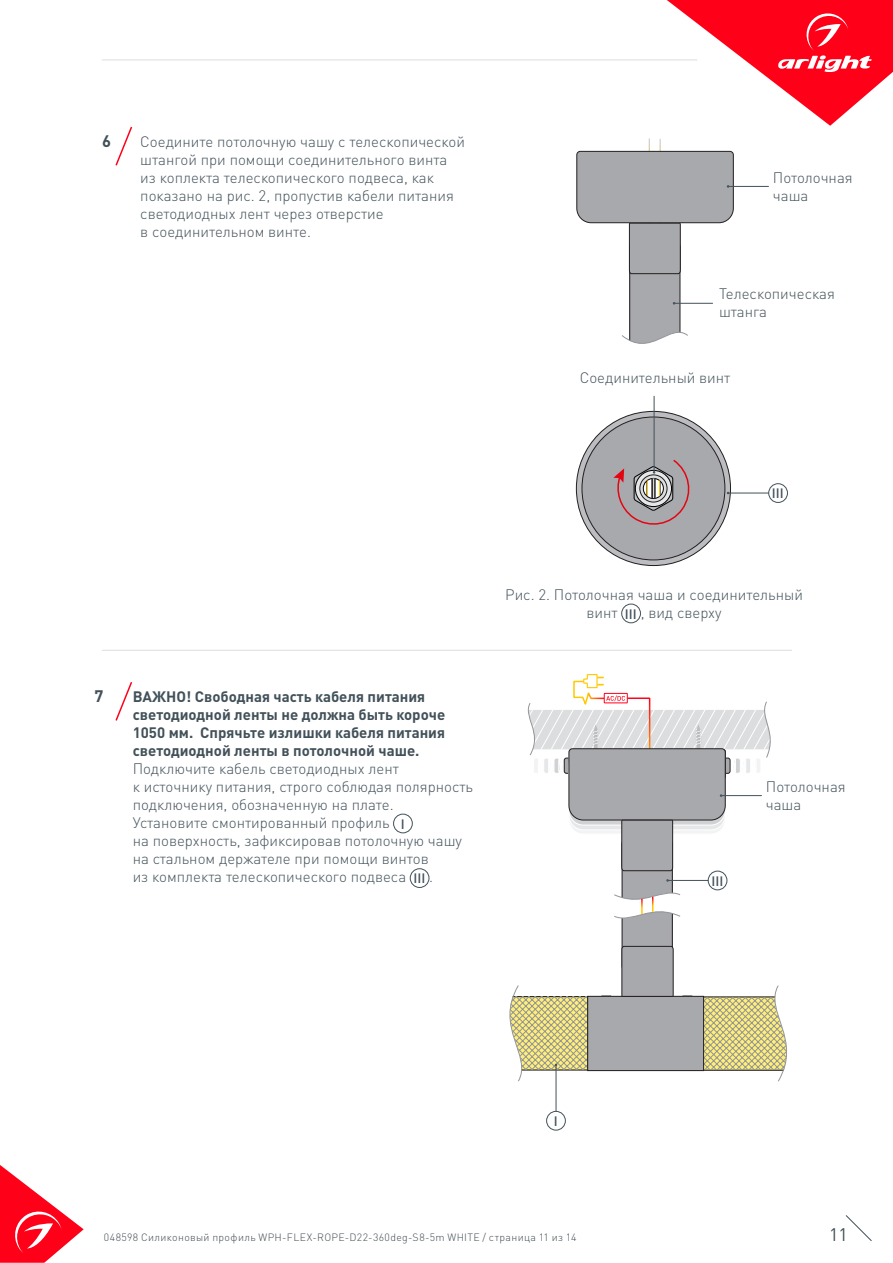
<style>
.page{position:relative;width:893px;height:1263px;background:#fff}
.page>*{position:absolute;margin:0;border:0;box-sizing:border-box;transform-origin:0 0}
.t1{font:18px "DIN Pro";color:#425159}
.t2{font:700 16.5px "DIN Pro";color:#425159}
.t3{font:300 15px/18px "DIN Pro";color:#425159}
.t4{font:500 13.5px "DIN Pro";color:#425159}
.t5{font:300 10.5px "DIN Pro";letter-spacing:.035em;color:#404c52}
.s1{font-weight:700}
</style>
<div class="page">
<svg style="left:0;top:1165px;width:84px;height:98px"></svg>
<svg style="left:845px;top:1215px;width:27px;height:26px"></svg>
<svg style="left:667px;top:0;width:226px;height:126px"></svg>
<hr style="left:102px;top:60px;width:595px;height:1px;background:#dcdddf">
<div style="left:393px;top:814px;width:19px;height:19px;border:1px solid #425159;border-radius:50%"></div>
<div style="left:410px;top:868px;width:19px;height:20px;border:1px solid #425159;border-radius:50%"></div>
<svg style="left:115px;top:126px;width:18px;height:40px"></svg>
<svg style="left:115px;top:682px;width:18px;height:39px"></svg>
<div style="left:630px;top:247px;width:50px;height:98px;background:#a8a9ad"></div>
<div style="left:629px;top:247px;width:51px;height:98px;border:1px solid #231f20"></div>
<svg style="left:621px;top:322px;width:67px;height:23px"></svg>
<div style="left:768px;top:483px;width:20px;height:20px;border:1px solid #425159;border-radius:50%"></div>
<svg style="left:576px;top:411px;width:154px;height:154px;background:#a2a2a4"></svg>
<div style="left:582px;top:417px;width:143px;height:143px;background:#a8a9ad;border-radius:50%"></div>
<div style="left:621px;top:604px;width:20px;height:19px;border:1px solid #425159;border-radius:50%"></div>
<hr style="left:654px;top:396px;width:1px;height:76px;background:#425159">
<svg style="left:613px;top:458px;width:77px;height:67px"></svg>
<hr style="left:729px;top:186px;width:40px;height:1px;background:#425159">
<svg style="left:576px;top:151px;width:158px;height:123px"></svg>
<hr style="left:729px;top:493px;width:40px;height:1px;background:#425159">
<hr style="left:675px;top:303px;width:38px;height:1px;background:#425159">
<hr style="left:102px;top:650px;width:690px;height:1px;background:#dcdddf">
<div style="left:622px;top:844px;width:50px;height:56px;background:#a8a9ad"></div>
<div style="left:622px;top:911px;width:50px;height:56px;background:#a8a9ad"></div>
<div style="left:622px;top:844px;width:51px;height:56px;border:1px solid #231f20"></div>
<div style="left:622px;top:911px;width:51px;height:56px;border:1px solid #231f20"></div>
<svg style="left:682px;top:985px;width:105px;height:97px"></svg>
<div style="left:588px;top:996px;width:116px;height:74px;background:#a8a9ad"></div>
<div style="left:587px;top:996px;width:117px;height:75px;border:1px solid #231f20"></div>
<svg style="left:621px;top:946px;width:53px;height:51px"></svg>
<svg style="left:614px;top:887px;width:67px;height:37px"></svg>
<div style="left:708px;top:871px;width:19px;height:19px;border:1px solid #425159;border-radius:50%"></div>
<hr style="left:668px;top:880px;width:40px;height:1px;background:#425159">
<svg style="left:527px;top:674px;width:244px;height:197px"></svg>
<hr style="left:556px;top:1066px;width:1px;height:45px;background:#425159">
<svg style="left:509px;top:985px;width:103px;height:97px"></svg>
<div style="left:546px;top:1111px;width:20px;height:19px;border:1px solid #425159;border-radius:50%"></div>
<p class="t2" style="left:102px;top:130px;width:10px">6</p>
<p class="t3" style="left:140px;top:132px;width:326px">Соедините потолочную чашу с телескопической штангой при помощи соединительного винта из коплекта телескопического подвеса, как показано на рис. 2, пропустив кабели питания светодиодных лент через отверстие<br>в соединительном винте.</p>
<p class="t3" style="left:773px;top:168px;width:81px">Потолочная</p>
<p class="t3" style="left:773px;top:186px;width:37px">чаша</p>
<p class="t3" style="left:719px;top:283px;width:117px">Телескопическая штанга</p>
<p class="t3" style="left:580px;top:368px;width:152px">Соединительный винт</p>
<p class="t4" style="left:772px;top:484px;width:13px">III</p>
<p class="t2" style="left:94px;top:685px;width:10px">7</p>
<p class="t3" style="left:133px;top:687px;width:342px"><span class="s1">ВАЖНО! Свободная часть кабеля питания светодиодной ленты не должна быть короче 1050 мм. Спрячьте излишки кабеля питания светодиодной ленты в потолочной чаше.<br></span>Подключите кабель светодиодных лент<br>к источнику питания, строго соблюдая полярность подключения, обозначенную на плате.<br>Установите смонтированный профиль</p>
<p class="t4" style="left:401px;top:814px;width:5px">I</p>
<p class="t3" style="left:133px;top:831px;width:331px">на поверхность, зафиксировав потолочную чашу на стальном держателе при помощи винтов<br>из комплекта телескопического подвеса</p>
<p class="t4" style="left:413px;top:869px;width:13px">III</p>
<p class="t3" style="left:429px;top:867px;width:5px">.</p>
<p class="t3" style="left:587px;top:585px;width:218px;text-indent:-81px">Рис. 2. Потолочная чаша и соединительный винт</p>
<p class="t4" style="left:625px;top:604px;width:13px">III</p>
<p class="t3" style="left:641px;top:603px;width:82px">, вид сверху</p>
<p class="t4" style="left:711px;top:871px;width:13px">III</p>
<p class="t3" style="left:766px;top:777px;width:81px">Потолочная</p>
<p class="t3" style="left:766px;top:795px;width:37px">чаша</p>
<p class="t4" style="left:554px;top:1112px;width:5px">I</p>
<p class="t5" style="left:104px;top:1230px;width:474px">048598 Силиконовый профиль WPH-FLEX-ROPE-D22-360deg-S8-5m WHITE / страница 11 из 14</p>
<p class="t1" style="left:829px;top:1222px;width:20px">11</p>
</div>
